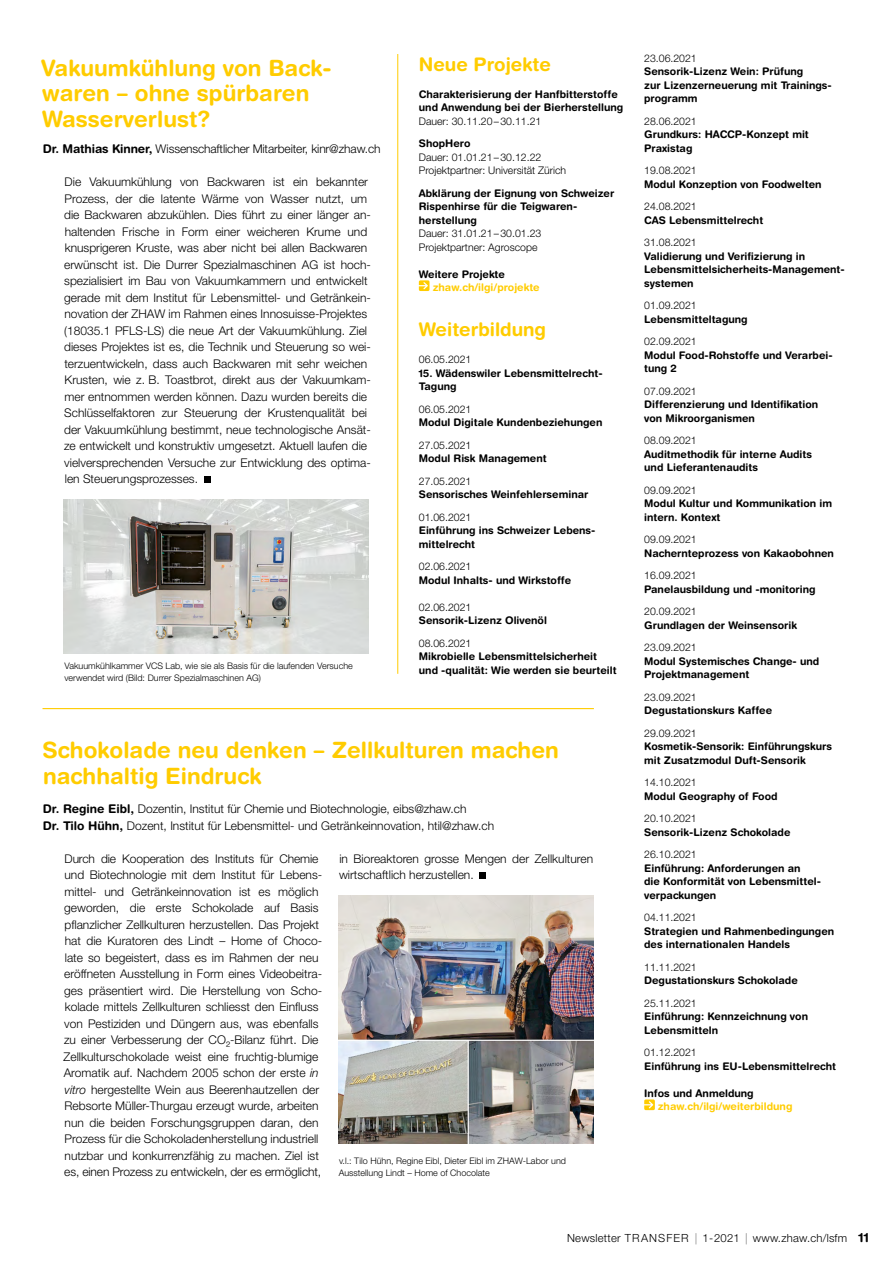
<style>
.page{position:relative;width:893px;height:1263px;background:#fff}
.page>*{position:absolute;margin:0;border:0;box-sizing:border-box;transform-origin:0 0}
.t1{font:700 22.5px/25.5px "Helvetica Rounded LT Std";color:#fc0}
.t2{font:700 18.75px "Helvetica Rounded LT Std";color:#fc0}
.t3{font:300 12px/16.5px "Helvetica Neue LT Std";color:#000}
.t4{font:300 11.25px "Helvetica Neue LT Std";letter-spacing:.02em;color:#000}
.t5{font:700 10.5px/13.5px "Helvetica Rounded LT Std";color:#000}
.t6{font:300 10.5px/13.5px "Helvetica Neue LT Std";color:#000}
.t7{font:700 10.5px "Helvetica Rounded LT Std";color:#fc0}
.t8{font:300 9px/12px "Helvetica Neue LT Std";color:#000}
.s1{font-family:"Helvetica Rounded LT Std";font-weight:700}
.s2{font-style:italic}
.s3{font-family:"Helvetica Rounded LT Std";font-weight:700;font-size:12.75px}
</style>
<div class="page">
<svg style="left:419px;top:280px;width:10px;height:11px"></svg>
<svg style="left:644px;top:1099px;width:11px;height:11px"></svg>
<hr style="left:397px;top:54px;width:1px;height:620px;background:#fc0">
<hr style="left:43px;top:708px;width:551px;height:1px;background:#fc0">
<svg style="left:204px;top:477px;width:6px;height:6px"></svg>
<svg style="left:480px;top:873px;width:6px;height:6px"></svg>
<img style="left:64px;top:500px;width:304px;height:153px">
<img style="left:338px;top:896px;width:256px;height:247px">
<h1 class="t1" style="left:41px;top:54px;width:290px">Vakuumkühlung von Back&shy;waren – ohne spürbaren<br>Wasserverlust?</h1>
<p class="t3" style="left:43px;top:140px;width:339px"><span class="s1">Dr. Mathias Kinner,</span> Wissenschaftlicher Mitarbeiter, kinr@zhaw.ch</p>
<p class="t3" style="left:64px;top:173px;width:308px">Die Vakuumkühlung von Backwaren ist ein bekannter Prozess, der die latente Wärme von Wasser nutzt, um die Backwaren abzukühlen. Dies führt zu einer länger an&shy;haltenden Frische in Form einer weicheren Krume und knusprigeren Kruste, was aber nicht bei allen Backwaren erwünscht ist. Die Durrer Spezialmaschinen AG ist hoch&shy;spezialisiert im Bau von Vakuumkammern und entwickelt gerade mit dem Institut für Lebensmittel- und Getränkein&shy;novation der ZHAW im Rahmen eines Innosuisse-Projektes (18035.1 PFLS-LS) die neue Art der Vakuumkühlung. Ziel dieses Projektes ist es, die Technik und Steuerung so wei&shy;terzuentwickeln, dass auch Backwaren mit sehr weichen Krusten, wie z. B. Toastbrot, direkt aus der Vakuumkam&shy;mer entnommen werden können. Dazu wurden bereits die Schlüsselfaktoren zur Steuerung der Krustenqualität bei der Vakuumkühlung bestimmt, neue technologische Ansät&shy;ze entwickelt und konstruktiv umgesetzt. Aktuell laufen die vielversprechenden Versuche zur Entwicklung des optima&shy;len Steuerungsprozesses.</p>
<p class="t8" style="left:64px;top:660px;width:290px">Vakuumkühlkammer VCS Lab, wie sie als Basis für die laufenden Versuche verwendet wird (Bild: Durrer Spezialmaschinen AG)</p>
<h2 class="t2" style="left:419px;top:52px;width:133px">Neue Projekte</h2>
<p class="t5" style="left:419px;top:87px;width:206px">Charakterisierung der Hanfbitterstoffe und Anwendung bei der Bierherstellung</p>
<p class="t6" style="left:419px;top:114px;width:124px">Dauer: 30.11.20–30.11.21</p>
<p class="t5" style="left:419px;top:136px;width:53px">ShopHero</p>
<p class="t6" style="left:419px;top:150px;width:149px">Dauer: 01.01.21–30.12.22<br>Projektpartner: Universität Zürich</p>
<p class="t5" style="left:419px;top:186px;width:197px">Abklärung der Eignung von Schweizer<br>Rispenhirse für die Teigwaren&shy;herstellung</p>
<p class="t6" style="left:419px;top:226px;width:124px">Dauer: 31.01.21–30.01.23<br>Projektpartner: Agroscope</p>
<p class="t5" style="left:419px;top:267px;width:88px">Weitere Projekte</p>
<p class="t7" style="left:433px;top:281px;width:108px">zhaw.ch/ilgi/projekte</p>
<h2 class="t2" style="left:419px;top:318px;width:129px">Weiterbildung</h2>
<p class="t6" style="left:419px;top:352px;width:54px">06.05.2021</p>
<p class="t5" style="left:419px;top:366px;width:185px">15. Wädenswiler Lebensmittelrecht-<br>Tagung</p>
<p class="t6" style="left:419px;top:402px;width:54px">06.05.2021</p>
<p class="t5" style="left:419px;top:415px;width:185px">Modul Digitale Kundenbeziehungen</p>
<p class="t6" style="left:419px;top:438px;width:54px">27.05.2021</p>
<p class="t5" style="left:419px;top:451px;width:129px">Modul Risk Management</p>
<p class="t6" style="left:419px;top:474px;width:54px">27.05.2021</p>
<p class="t5" style="left:419px;top:487px;width:171px">Sensorisches Weinfehlerseminar</p>
<p class="t6" style="left:419px;top:510px;width:54px">01.06.2021</p>
<p class="t5" style="left:419px;top:523px;width:177px">Einführung ins Schweizer Lebens&shy;mittelrecht</p>
<p class="t6" style="left:419px;top:559px;width:54px">02.06.2021</p>
<p class="t5" style="left:419px;top:573px;width:154px">Modul Inhalts- und Wirkstoffe</p>
<p class="t6" style="left:419px;top:600px;width:54px">02.06.2021</p>
<p class="t5" style="left:419px;top:613px;width:130px">Sensorik-Lizenz Olivenöl</p>
<p class="t6" style="left:419px;top:636px;width:54px">08.06.2021</p>
<p class="t5" style="left:419px;top:649px;width:199px">Mikrobielle Lebensmittelsicherheit und -qualität: Wie werden sie beurteilt</p>
<h1 class="t1" style="left:42px;top:737px;width:518px">Schokolade neu denken – Zellkulturen machen nachhaltig Eindruck</h1>
<p class="t3" style="left:43px;top:800px;width:453px"><span class="s1">Dr. Regine Eibl,</span> Dozentin, Institut für Chemie und Biotechnologie, eibs@zhaw.ch<br><span class="s1">Dr. Tilo Hühn,</span> Dozent, Institut für Lebensmittel- und Getränkeinnovation, htil@zhaw.ch</p>
<p class="t3" style="left:64px;top:850px;width:260px">Durch die Kooperation des Instituts für Chemie und Biotechnologie mit dem Institut für Lebens&shy;mittel- und Getränkeinnovation ist es möglich geworden, die erste Schokolade auf Basis pflanzlicher Zellkulturen herzustellen. Das Projekt hat die Kuratoren des Lindt – Home of Choco&shy;late so begeistert, dass es im Rahmen der neu eröffneten Ausstellung in Form eines Videobeitra&shy;ges präsentiert wird. Die Herstellung von Scho&shy;kolade mittels Zellkulturen schliesst den Einfluss von Pestiziden und Düngern aus, was ebenfalls zu einer Verbesserung der CO -Bilanz führt. Die</p>
<p class="t3" style="left:64px;top:1040px;width:256px;line-height:10.5px;text-indent:162px">²<br>Zellkulturschokolade weist eine fruchtig-blumige</p>
<p class="t3" style="left:64px;top:1064px;width:259px">Aromatik auf. Nachdem 2005 schon der erste <span class="s2">in vitro</span> hergestellte Wein aus Beerenhautzellen der Rebsorte Müller-Thurgau erzeugt wurde, arbeiten nun die beiden Forschungsgruppen daran, den Prozess für die Schokoladenherstellung industriell nutzbar und konkurrenzfähig zu machen. Ziel ist es, einen Prozess zu entwickeln, der es ermöglicht,</p>
<p class="t3" style="left:339px;top:850px;width:256px">in Bioreaktoren grosse Mengen der Zellkulturen wirtschaftlich herzustellen.</p>
<p class="t8" style="left:339px;top:1155px;width:229px">v.l.: Tilo Hühn, Regine Eibl, Dieter Eibl im ZHAW-Labor und<br>Ausstellung Lindt – Home of Chocolate</p>
<p class="t6" style="left:644px;top:51px;width:54px">23.06.2021</p>
<p class="t5" style="left:644px;top:64px;width:188px">Sensorik-Lizenz Wein: Prüfung<br>zur Lizenzerneuerung mit Trainings&shy;programm</p>
<p class="t6" style="left:644px;top:114px;width:54px">28.06.2021</p>
<p class="t5" style="left:644px;top:127px;width:166px">Grundkurs: HACCP-Konzept mit<br>Praxistag</p>
<p class="t6" style="left:644px;top:163px;width:54px">19.08.2021</p>
<p class="t5" style="left:644px;top:177px;width:179px">Modul Konzeption von Foodwelten</p>
<p class="t6" style="left:644px;top:199px;width:54px">24.08.2021</p>
<p class="t5" style="left:644px;top:213px;width:120px">CAS Lebensmittelrecht</p>
<p class="t6" style="left:644px;top:235px;width:54px">31.08.2021</p>
<p class="t5" style="left:644px;top:249px;width:202px">Validierung und Verifizierung in<br>Lebensmittelsicherheits-Management&shy;systemen</p>
<p class="t6" style="left:644px;top:298px;width:54px">01.09.2021</p>
<p class="t5" style="left:644px;top:312px;width:105px">Lebensmitteltagung</p>
<p class="t6" style="left:644px;top:334px;width:54px">02.09.2021</p>
<p class="t5" style="left:644px;top:348px;width:190px">Modul Food-Rohstoffe und Verarbei&shy;tung 2</p>
<p class="t6" style="left:644px;top:384px;width:54px">07.09.2021</p>
<p class="t5" style="left:644px;top:397px;width:175px">Differenzierung und Identifikation von Mikroorganismen</p>
<p class="t6" style="left:644px;top:433px;width:54px">08.09.2021</p>
<p class="t5" style="left:644px;top:447px;width:169px">Auditmethodik für interne Audits und Lieferantenaudits</p>
<p class="t6" style="left:644px;top:483px;width:54px">09.09.2021</p>
<p class="t5" style="left:644px;top:496px;width:189px">Modul Kultur und Kommunikation im intern. Kontext</p>
<p class="t6" style="left:644px;top:532px;width:54px">09.09.2021</p>
<p class="t5" style="left:644px;top:546px;width:191px">Nachernteprozess von Kakaobohnen</p>
<p class="t6" style="left:644px;top:568px;width:54px">16.09.2021</p>
<p class="t5" style="left:644px;top:582px;width:173px">Panelausbildung und -monitoring</p>
<p class="t6" style="left:644px;top:604px;width:54px">20.09.2021</p>
<p class="t5" style="left:644px;top:618px;width:154px">Grundlagen der Weinsensorik</p>
<p class="t6" style="left:644px;top:640px;width:54px">23.09.2021</p>
<p class="t5" style="left:644px;top:654px;width:177px">Modul Systemisches Change- und<br>Projektmanagement</p>
<p class="t6" style="left:644px;top:690px;width:54px">23.09.2021</p>
<p class="t5" style="left:644px;top:703px;width:129px">Degustationskurs Kaffee</p>
<p class="t6" style="left:644px;top:726px;width:54px">29.09.2021</p>
<p class="t5" style="left:644px;top:739px;width:189px">Kosmetik-Sensorik: Einführungskurs mit Zusatzmodul Duft-Sensorik</p>
<p class="t6" style="left:644px;top:775px;width:54px">14.10.2021</p>
<p class="t5" style="left:644px;top:789px;width:135px">Modul Geography of Food</p>
<p class="t6" style="left:644px;top:811px;width:54px">20.10.2021</p>
<p class="t5" style="left:644px;top:825px;width:148px">Sensorik-Lizenz Schokolade</p>
<p class="t6" style="left:644px;top:847px;width:54px">26.10.2021</p>
<p class="t5" style="left:644px;top:861px;width:177px">Einführung: Anforderungen an<br>die Konformität von Lebensmittel&shy;verpackungen</p>
<p class="t6" style="left:644px;top:910px;width:54px">04.11.2021</p>
<p class="t5" style="left:644px;top:924px;width:192px">Strategien und Rahmenbedingungen des internationalen Handels</p>
<p class="t6" style="left:644px;top:960px;width:54px">11.11.2021</p>
<p class="t5" style="left:644px;top:973px;width:155px">Degustationskurs Schokolade</p>
<p class="t6" style="left:644px;top:996px;width:54px">25.11.2021</p>
<p class="t5" style="left:644px;top:1009px;width:165px">Einführung: Kennzeichnung von<br>Lebensmitteln</p>
<p class="t6" style="left:644px;top:1045px;width:54px">01.12.2021</p>
<p class="t5" style="left:644px;top:1059px;width:193px">Einführung ins EU-Lebensmittelrecht</p>
<p class="t5" style="left:644px;top:1086px;width:111px">Infos und Anmeldung</p>
<p class="t7" style="left:658px;top:1100px;width:136px">zhaw.ch/ilgi/weiterbildung</p>
<p class="t4" style="left:567px;top:1231px;width:303px">Newsletter TRANSFER | 1-2021 | www.zhaw.ch/lsfm <span class="s3">11</span></p>
</div>
